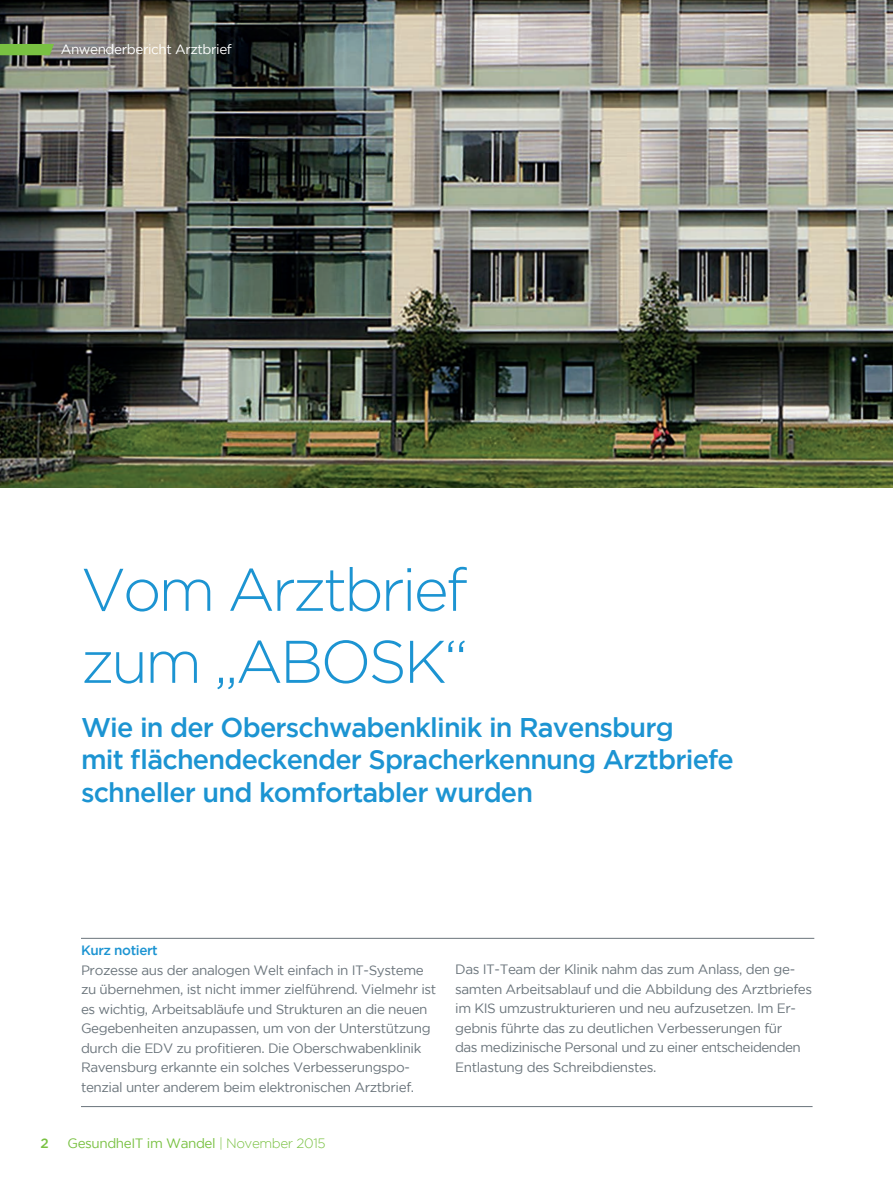
<style>
.page{position:relative;width:893px;height:1191px;background:#fff}
.page>*{position:absolute;margin:0;border:0;box-sizing:border-box;transform-origin:0 0}
.t1{font:300 60px/72px "Gotham";letter-spacing:-.05em;color:#1c94d2}
.t2{font:500 27px/32.7px "Gotham";letter-spacing:-.03em;color:#1c94d2}
.t3{font:13.5px/19.5px "Gotham";letter-spacing:-.03em;color:#6a747b}
.t4{font:13.5px "Gotham";letter-spacing:-.03em;color:#79c142}
.t5{font:13.5px "Gotham";letter-spacing:-.03em;color:#fff}
.t6{font:500 13.5px "Gotham";letter-spacing:-.03em;color:#1c94d2}
.t7{font:500 13.5px "Gotham";color:#79c142}
.s1{font-weight:300}
</style>
<div class="page">
<img style="left:0;top:0;width:893px;height:487px">
<svg style="left:0;top:44px;width:54px;height:11px"></svg>
<hr style="left:81px;top:938px;width:733px;height:1px;background:#6a747b">
<hr style="left:81px;top:1106px;width:732px;height:1px;background:#6a747b">
<p class="t5" style="left:61px;top:42px;width:173px">Anwenderbericht Arztbrief</p>
<h1 class="t1" style="left:81px;top:553px;width:389px">Vom Arztbrief zum „ABOSK“</h1>
<h2 class="t2" style="left:81px;top:710px;width:654px">Wie in der Oberschwabenklinik in Ravensburg<br>mit flächendeckender Spracherkennung Arztbriefe schneller und komfortabler wurden</h2>
<p class="t6" style="left:81px;top:942px;width:78px">Kurz notiert</p>
<p class="t3" style="left:81px;top:959px;width:357px">Prozesse aus der analogen Welt einfach in IT-Systeme zu übernehmen, ist nicht immer zielführend. Vielmehr ist es wichtig, Arbeitsabläufe und Strukturen an die neuen Gegebenheiten anzupassen, um von der Unterstützung durch die EDV zu profitieren. Die Oberschwabenklinik Ravensburg erkannte ein solches Verbesserungspo&shy;tenzial unter anderem beim elektronischen Arztbrief.</p>
<p class="t3" style="left:455px;top:959px;width:358px">Das IT-Team der Klinik nahm das zum Anlass, den ge&shy;samten Arbeitsablauf und die Abbildung des Arztbriefes im KIS umzustrukturieren und neu aufzusetzen. Im Er&shy;gebnis führte das zu deutlichen Verbesserungen für<br>das medizinische Personal und zu einer entscheidenden Entlastung des Schreibdienstes.</p>
<p class="t7" style="left:40px;top:1135px;width:10px">2</p>
<p class="t4" style="left:68px;top:1136px;width:260px">GesundheIT im Wandel <span class="s1">| November 2015</span></p>
</div>
